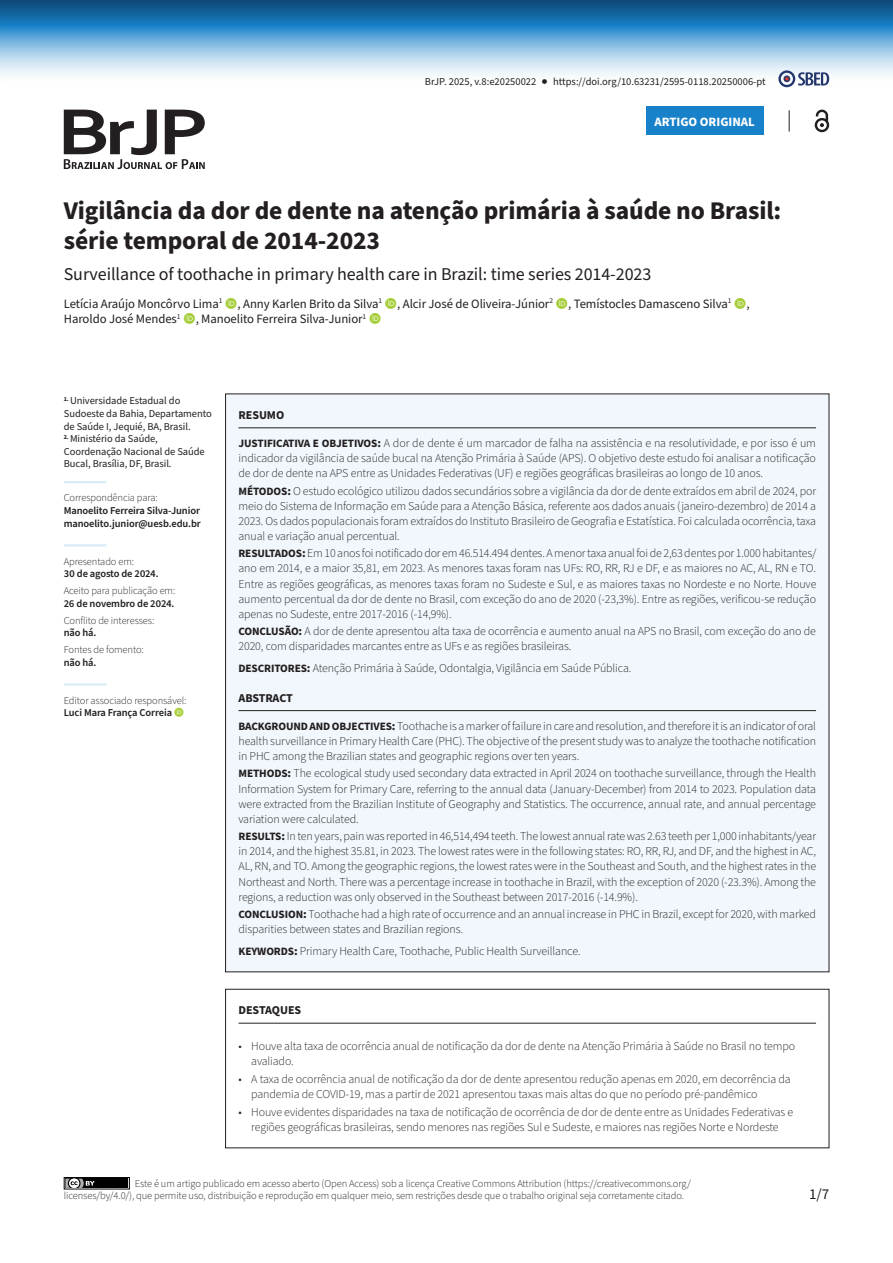
<style>
.page{position:relative;width:893px;height:1263px;background:#fff}
.page>*{position:absolute;margin:0;border:0;box-sizing:border-box;transform-origin:0 0}
.ArticleTitle{font:700 25.5px/30.6px "Source Sans Pro";letter-spacing:-.005em;color:#231f20}
.ArticleTitle-Trans1{font:18px "Source Sans Pro";letter-spacing:-.005em;color:#231f20}
.t1{font:15px "Source Sans Pro";color:#231f20}
.Authors{font:12.75px/15.3px "Source Sans Pro";letter-spacing:-.005em;color:#231f20}
.t2{font:700 12.75px "Source Sans Pro";color:#fff}
.Abstract-Trans1{font:300 12px/15.1px "Source Sans Pro";letter-spacing:-.01em;color:#231f20;text-align:justify}
.Abstract{font:300 12px/15.1px "Source Sans Pro";letter-spacing:-.01em;color:#231f20;text-align:justify}
.Highlights{font:300 12px/14.4px "Source Sans Pro";letter-spacing:-.01em;color:#231f20}
.Keywords{font:300 12px "Source Sans Pro";letter-spacing:-.01em;color:#231f20}
.Keywords-Trans1{font:300 12px "Source Sans Pro";letter-spacing:-.01em;color:#231f20}
.HighlightsHead{font:700 12px "Source Sans Pro";letter-spacing:-.005em;color:#231f20}
.AbstractTitle-Trans1{font:700 12px "Source Sans Pro";letter-spacing:-.015em;color:#231f20}
.AbstractTitle{font:700 12px "Source Sans Pro";letter-spacing:-.005em;color:#231f20}
.LicenseParaAlt{font:300 10.5px/12.6px "Source Sans Pro";letter-spacing:-.01em;color:#231f20}
.Affiliations{font:10.5px/12.6px "Source Sans Pro";letter-spacing:-.005em;color:#231f20}
.Correspondence{font:600 10.5px/12.6px "Source Sans Pro";letter-spacing:-.01em;color:#231f20}
.fnEdited-by{font:300 10.5px/12.6px "Source Sans Pro";letter-spacing:-.01em;color:#231f20}
.History{font:300 10.5px/12.6px "Source Sans Pro";letter-spacing:-.01em;color:#231f20}
.HistoryAlt{font:600 10.5px/12.6px "Source Sans Pro";letter-spacing:-.02em;color:#231f20}
.fnConflict{font:300 10.5px/12.6px "Source Sans Pro";letter-spacing:-.01em;color:#231f20}
.fnSupported-by{font:300 10.5px/12.6px "Source Sans Pro";letter-spacing:-.01em;color:#231f20}
.s1{font-weight:300}
.s2{font-weight:600}
.s3{font-weight:700;font-size:11.25px}
.s4{font-weight:700}
</style>
<div class="page">
<img style="left:0;top:0;width:893px;height:88px">
<div style="left:646px;top:106px;width:117px;height:29px;background:#1781c9"></div>
<svg style="left:64px;top:110px;width:141px;height:59px"></svg>
<svg style="left:778px;top:70px;width:51px;height:17px"></svg>
<svg style="left:815px;top:110px;width:14px;height:22px"></svg>
<svg style="left:789px;top:110px;width:1px;height:22px"></svg>
<div style="left:64px;top:1177px;width:66px;height:12px;border:1px solid #000"></div>
<div style="left:65px;top:1178px;width:63px;height:10px;background:#000"></div>
<svg style="left:65px;top:1178px;width:30px;height:10px"></svg>
<hr style="left:238px;top:1023px;width:578px;height:1px;background:#231f20">
<div style="left:225px;top:989px;width:604px;height:159px;border:1px solid #231f20"></div>
<hr style="left:64px;top:481px;width:42px;height:2px;background:#dcecf7">
<hr style="left:64px;top:544px;width:42px;height:2px;background:#dcecf7">
<hr style="left:64px;top:683px;width:42px;height:3px;background:#dcecf7">
<div style="left:226px;top:394px;width:603px;height:578px;background:#f1f7fc"></div>
<hr style="left:238px;top:428px;width:578px;height:1px;background:#231f20">
<hr style="left:238px;top:710px;width:578px;height:1px;background:#231f20">
<p class="Affiliations" style="left:425px;top:76px;width:342px">BrJP. 2025, v.8:e20250022 ● https://doi.org/10.63231/2595-0118.20250006-pt</p>
<p class="t2" style="left:654px;top:113px;width:102px">ARTIGO ORIGINAL</p>
<p class="ArticleTitle" style="left:64px;top:196px;width:719px">Vigilância da dor de dente na atenção primária à saúde no Brasil: série temporal de 2014-2023</p>
<p class="ArticleTitle-Trans1" style="left:64px;top:262px;width:589px">Surveillance of toothache in primary health care in Brazil: time series 2014-2023</p>
<p class="Authors" style="left:64px;top:296px;width:687px">Letícia Araújo Moncôrvo Lima<sup>1</sup> , Anny Karlen Brito da Silva<sup>1</sup> , Alcir José de Oliveira-Júnior<sup>2</sup> , Temístocles Damasceno Silva<sup>1</sup> ,<br>Haroldo José Mendes<sup>1</sup> , Manoelito Ferreira Silva-Junior<sup>1</sup></p>
<p class="Affiliations" style="left:64px;top:395px;width:150px"><sup>1.</sup> Universidade Estadual do<br>Sudoeste da Bahia, Departamento de Saúde I, Jequié, BA, Brasil.</p>
<p class="Affiliations" style="left:64px;top:433px;width:143px"><sup>2.</sup> Ministério da Saúde,<br>Coordenação Nacional de Saúde<br>Bucal, Brasília, DF, Brasil.</p>
<p class="Correspondence" style="left:64px;top:492px;width:139px"><span class="s1">Correspondência para:<br></span>Manoelito Ferreira Silva-Junior manoelito.junior@uesb.edu.br</p>
<p class="HistoryAlt" style="left:64px;top:555px;width:96px"><span class="s1">Apresentado em:<br></span>30 de agosto de 2024.</p>
<p class="History" style="left:64px;top:585px;width:113px">Aceito para publicação em:<br><span class="s2">26 de novembro de 2024.</span></p>
<p class="fnConflict" style="left:64px;top:614px;width:92px">Conflito de interesses: <span class="s2">não há.</span></p>
<p class="fnSupported-by" style="left:64px;top:643px;width:82px">Fontes de fomento: <span class="s2">não há.</span></p>
<p class="fnEdited-by" style="left:64px;top:694px;width:124px">Editor associado responsável:<br><span class="s2">Luci Mara França Correia</span></p>
<p class="AbstractTitle" style="left:238px;top:407px;width:47px">RESUMO</p>
<p class="Abstract" style="left:238px;top:436px;width:579px"><span class="s3">JUSTIFICATIVA E OBJETIVOS</span><span class="s4">:</span> A dor de dente é um marcador de falha na assistência e na resolutividade, e por isso é um indicador da vigilância de saúde bucal na Atenção Primária à Saúde (APS). O objetivo deste estudo foi analisar a notificação de dor de dente na APS entre as Unidades Federativas (UF) e regiões geográficas brasileiras ao longo de 10 anos.</p>
<p class="Abstract" style="left:238px;top:483px;width:579px"><span class="s3">MÉTODOS</span><span class="s4">:</span> O estudo ecológico utilizou dados secundários sobre a vigilância da dor de dente extraídos em abril de 2024, por meio do Sistema de Informação em Saúde para a Atenção Básica, referente aos dados anuais (janeiro-dezembro) de 2014 a 2023. Os dados populacionais foram extraídos do Instituto Brasileiro de Geografia e Estatística. Foi calculada ocorrência, taxa anual e variação anual percentual.</p>
<p class="Abstract" style="left:238px;top:546px;width:579px"><span class="s3">RESULTADOS</span><span class="s4">:</span>Em 10 anos foi notificado dor em 46.514.494 dentes. A menor taxa anual foi de 2,63 dentes por 1.000 habitantes/ ano em 2014, e a maior 35,81, em 2023. As menores taxas foram nas UFs: RO, RR, RJ e DF, e as maiores no AC, AL, RN e TO.<br>Entre as regiões geográficas, as menores taxas foram no Sudeste e Sul, e as maiores taxas no Nordeste e no Norte. Houve aumento percentual da dor de dente no Brasil, com exceção do ano de 2020 (-23,3%). Entre as regiões, verificou-se redução apenas no Sudeste, entre 2017-2016 (-14,9%).</p>
<p class="Abstract" style="left:238px;top:624px;width:579px"><span class="s3">CONCLUSÃO</span><span class="s4">:</span> A dor de dente apresentou alta taxa de ocorrência e aumento anual na APS no Brasil, com exceção do ano de<br>2020, com disparidades marcantes entre as UFs e as regiões brasileiras.</p>
<p class="Keywords" style="left:238px;top:660px;width:394px"><span class="s3">DESCRITORES</span><span class="s4">:</span> Atenção Primária à Saúde, Odontalgia, Vigilância em Saúde Pública.</p>
<p class="AbstractTitle-Trans1" style="left:238px;top:690px;width:56px">ABSTRACT</p>
<p class="Abstract-Trans1" style="left:238px;top:719px;width:579px"><span class="s3">BACKGROUND AND OBJECTIVES</span><span class="s4">:</span> Toothache is a marker of failure in care and resolution, and therefore it is an indicator of oral health surveillance in Primary Health Care (PHC). The objective of the present study was to analyze the toothache notification in PHC among the Brazilian states and geographic regions over ten years.</p>
<p class="Abstract-Trans1" style="left:238px;top:766px;width:579px"><span class="s3">METHODS</span><span class="s4">:</span> The ecological study used secondary data extracted in April 2024 on toothache surveillance, through the Health Information System for Primary Care, referring to the annual data (January-December) from 2014 to 2023. Population data were extracted from the Brazilian Institute of Geography and Statistics. The occurrence, annual rate, and annual percentage variation were calculated.</p>
<p class="Abstract-Trans1" style="left:238px;top:829px;width:579px"><span class="s3">RESULTS</span><span class="s4">:</span> In ten years, pain was reported in 46,514,494 teeth. The lowest annual rate was 2.63 teeth per 1,000 inhabitants/year in 2014, and the highest 35.81, in 2023. The lowest rates were in the following states: RO, RR, RJ, and DF, and the highest in AC, AL, RN, and TO. Among the geographic regions, the lowest rates were in the Southeast and South, and the highest rates in the Northeast and North. There was a percentage increase in toothache in Brazil, with the exception of 2020 (-23.3%). Among the regions, a reduction was only observed in the Southeast between 2017-2016 (-14.9%).</p>
<p class="Abstract-Trans1" style="left:238px;top:907px;width:579px"><span class="s3">CONCLUSION</span><span class="s4">:</span> Toothache had a high rate of occurrence and an annual increase in PHC in Brazil, except for 2020, with marked disparities between states and Brazilian regions.</p>
<p class="Keywords-Trans1" style="left:238px;top:943px;width:344px"><span class="s3">KEYWORDS</span><span class="s4">:</span> Primary Health Care, Toothache, Public Health Surveillance.</p>
<p class="HighlightsHead" style="left:238px;top:1002px;width:64px">DESTAQUES</p>
<p class="Highlights" style="left:251px;top:1039px;width:546px;text-indent:-13px">• Houve alta taxa de ocorrência anual de notificação da dor de dente na Atenção Primária à Saúde no Brasil no tempo avaliado.</p>
<p class="Highlights" style="left:251px;top:1072px;width:541px;text-indent:-13px">• A taxa de ocorrência anual de notificação da dor de dente apresentou redução apenas em 2020, em decorrência da pandemia de COVID-19, mas a partir de 2021 apresentou taxas mais altas do que no período pré-pandêmico</p>
<p class="Highlights" style="left:238px;top:1105px;width:556px;text-align:center">• Houve evidentes disparidades na taxa de notificação de ocorrência de dor de dente entre as Unidades Federativas e regiões geográficas brasileiras, sendo menores nas regiões Sul e Sudeste, e maiores nas regiões Norte e Nordeste</p>
<p class="LicenseParaAlt" style="left:64px;top:1177px;width:629px;text-indent:71px">Este é um artigo publicado em acesso aberto (Open Access) sob a licença Creative Commons Attribution (https://creativecommons.org/ licenses/by/4.0/), que permite uso, distribuição e reprodução em qualquer meio, sem restrições desde que o trabalho original seja corretamente citado.</p>
<p class="t1" style="left:809px;top:1184px;width:22px">1/7</p>
</div>
